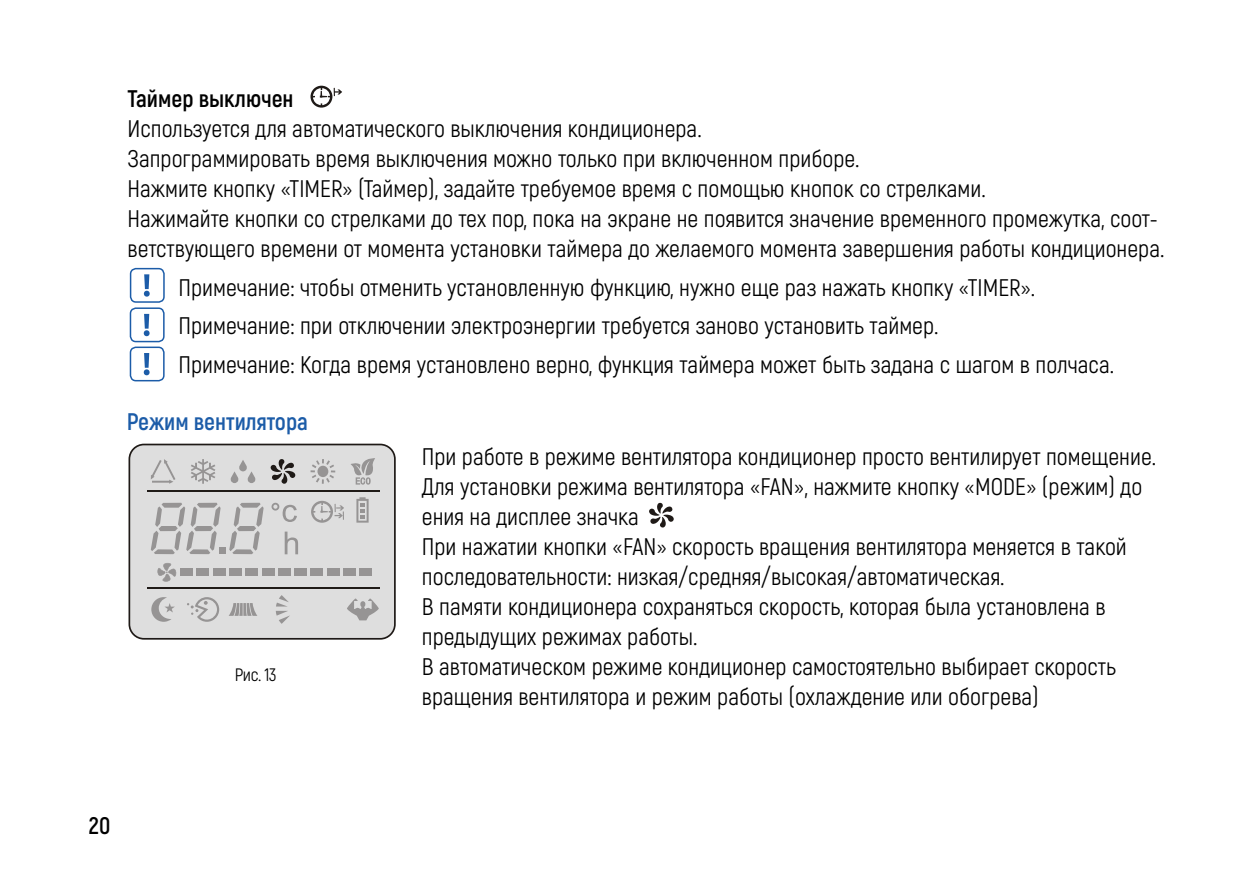
<style>
.page{position:relative;width:1259px;height:893px;background:#fff}
.page>*{position:absolute;margin:0;border:0;box-sizing:border-box;transform-origin:0 0}
.t1{font:24px/30px "Akrobat";color:#000}
.t2{font:700 24px "Akrobat";color:#000}
.t3{font:700 24px "Akrobat";color:#1c5ca8}
.t4{font:18px "Akrobat";color:#000}
</style>
<div class="page">
<svg style="left:310px;top:86px;width:32px;height:22px"></svg>
<div style="left:130px;top:268px;width:35px;height:35px;border:2px solid #1c5ca8;border-radius:5px"></div>
<div style="left:144px;top:274px;width:5px;height:15px;background:#1c5ca8"></div>
<svg style="left:144px;top:291px;width:6px;height:6px"></svg>
<div style="left:130px;top:307px;width:35px;height:35px;border:2px solid #1c5ca8;border-radius:5px"></div>
<div style="left:144px;top:314px;width:5px;height:15px;background:#1c5ca8"></div>
<svg style="left:144px;top:330px;width:6px;height:6px"></svg>
<div style="left:130px;top:347px;width:35px;height:34px;border:2px solid #1c5ca8;border-radius:5px"></div>
<div style="left:144px;top:353px;width:5px;height:15px;background:#1c5ca8"></div>
<svg style="left:144px;top:369px;width:6px;height:6px"></svg>
<div style="left:129px;top:444px;width:266px;height:195px;background:#dedede;border-radius:15px"></div>
<div style="left:128px;top:444px;width:268px;height:196px;border:2px solid #1f1a17;border-radius:15px"></div>
<svg style="left:157px;top:563px;width:20px;height:19px"></svg>
<div style="left:180px;top:568px;width:13px;height:8px;background:#969494"></div>
<div style="left:196px;top:568px;width:13px;height:8px;background:#969494"></div>
<div style="left:213px;top:568px;width:13px;height:8px;background:#969494"></div>
<div style="left:229px;top:568px;width:13px;height:8px;background:#969494"></div>
<div style="left:245px;top:568px;width:13px;height:8px;background:#969494"></div>
<div style="left:261px;top:568px;width:13px;height:8px;background:#969494"></div>
<div style="left:278px;top:568px;width:13px;height:8px;background:#969494"></div>
<div style="left:294px;top:568px;width:13px;height:8px;background:#969494"></div>
<div style="left:310px;top:568px;width:13px;height:8px;background:#969494"></div>
<div style="left:327px;top:568px;width:12px;height:8px;background:#969494"></div>
<div style="left:343px;top:568px;width:13px;height:8px;background:#969494"></div>
<div style="left:359px;top:568px;width:13px;height:8px;background:#969494"></div>
<svg style="left:191px;top:459px;width:24px;height:25px"></svg>
<svg style="left:310px;top:459px;width:25px;height:25px"></svg>
<svg style="left:151px;top:459px;width:24px;height:25px"></svg>
<svg style="left:271px;top:459px;width:24px;height:25px"></svg>
<svg style="left:230px;top:460px;width:25px;height:23px"></svg>
<svg style="left:351px;top:458px;width:24px;height:27px"></svg>
<svg style="left:187px;top:597px;width:32px;height:25px"></svg>
<svg style="left:347px;top:598px;width:32px;height:22px"></svg>
<svg style="left:276px;top:595px;width:14px;height:29px"></svg>
<svg style="left:151px;top:597px;width:24px;height:25px"></svg>
<svg style="left:151px;top:503px;width:113px;height:51px"></svg>
<svg style="left:285px;top:532px;width:13px;height:22px"></svg>
<svg style="left:283px;top:505px;width:14px;height:17px"></svg>
<svg style="left:271px;top:503px;width:8px;height:8px"></svg>
<svg style="left:356px;top:497px;width:12px;height:26px"></svg>
<svg style="left:311px;top:501px;width:33px;height:22px"></svg>
<hr style="left:147px;top:490px;width:233px;height:2px;background:#1f1a17">
<hr style="left:147px;top:587px;width:232px;height:2px;background:#1f1a17">
<svg style="left:229px;top:603px;width:28px;height:13px"></svg>
<svg style="left:649px;top:503px;width:25px;height:24px"></svg>
<p class="t2" style="left:128px;top:84px;width:167px">Таймер выключен</p>
<p class="t1" style="left:128px;top:114px;width:1038px">Используется для автоматического выключения кондиционера.<br>Запрограммировать время выключения можно только при включенном приборе.<br>Нажмите кнопку «TIMER» (Таймер), задайте требуемое время с помощью кнопок со стрелками.<br>Нажимайте кнопки со стрелками до тех пор, пока на экране не появится значение временного промежутка, соот&shy;ветствующего времени от момента установки таймера до желаемого момента завершения работы кондиционера.</p>
<p class="t1" style="left:179px;top:268px;width:937px;line-height:38.4px">Примечание: чтобы отменить установленную функцию, нужно еще раз нажать кнопку «TIMER».<br>Примечание: при отключении электроэнергии требуется заново установить таймер.<br>Примечание: Когда время установлено верно, функция таймера может быть задана с шагом в полчаса.</p>
<p class="t3" style="left:127px;top:407px;width:183px">Режим вентилятора</p>
<p class="t4" style="left:235px;top:664px;width:43px">Рис. 13</p>
<p class="t1" style="left:422px;top:442px;width:736px">При работе в режиме вентилятора кондиционер просто вентилирует помещение.<br>Для установки режима вентилятора «FAN», нажмите кнопку «MODE» (режим) до ения на дисплее значка<br>При нажатии кнопки «FAN» скорость вращения вентилятора меняется в такой последовательности: низкая/средняя/высокая/автоматическая.<br>В памяти кондиционера сохраняться скорость, которая была установлена в предыдущих режимах работы.<br>В автоматическом режиме кондиционер самостоятельно выбирает скорость вращения вентилятора и режим работы (охлаждение или обогрева)</p>
<p class="t2" style="left:89px;top:811px;width:23px">20</p>
</div>
